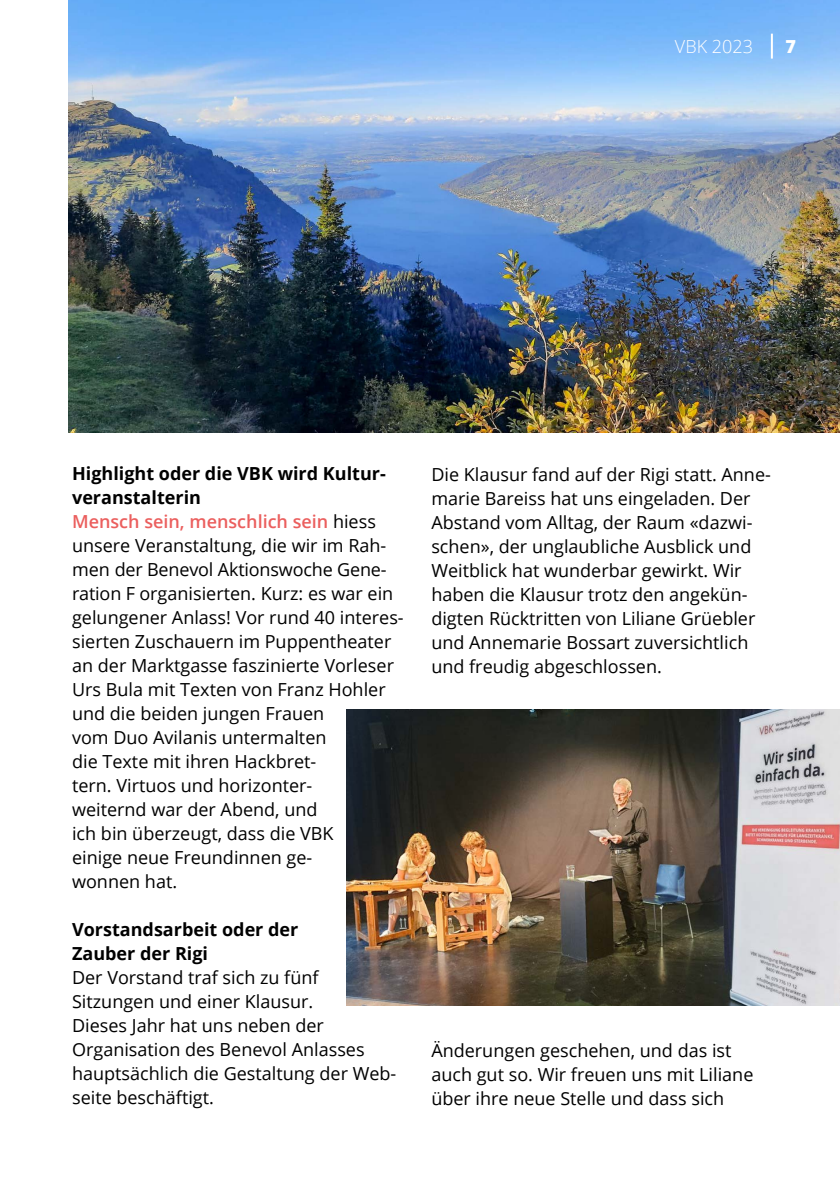
<style>
.page{position:relative;width:840px;height:1191px;background:#fff}
.page>*{position:absolute;margin:0;border:0;box-sizing:border-box;transform-origin:0 0}
.t1{font:18px/24px "Open Sans";color:#000}
.t2{font:700 18px/24px "Open Sans";color:#000}
.t3{font:300 18px "Open Sans";color:#fff}
.t4{font:800 18px "Open Sans";color:#fff}
.s1{font-weight:700}
.s2{font-weight:600;color:#eb5f5e}
</style>
<div class="page">
<img style="left:346px;top:709px;width:493px;height:296px">
<img style="left:68px;top:0;width:771px;height:432px">
<hr style="left:770px;top:34px;width:2px;height:25px;background:#fff">
<p class="t3" style="left:674px;top:35px;width:79px">VBK 2023</p>
<p class="t4" style="left:785px;top:33px;width:12px">7</p>
<p class="t1" style="left:72px;top:461px;width:333px"><span class="s1">Highlight oder die VBK wird Kultur&shy;veranstalterin<br></span><span class="s2">Mensch sein, menschlich sein</span> hiess unsere Veranstaltung, die wir im Rah&shy;men der Benevol Aktionswoche Gene&shy;ration F organisierten. Kurz: es war ein gelungener Anlass! Vor rund 40 interes&shy;sierten Zuschauern im Puppentheater an der Marktgasse faszinierte Vorleser<br>Urs Bula mit Texten von Franz Hohler und die beiden jungen Frauen<br>vom Duo Avilanis untermalten<br>die Texte mit ihren Hackbret-<br>tern. Virtuos und horizonter-<br>weiternd war der Abend, und<br>ich bin überzeugt, dass die VBK<br>einige neue Freundinnen ge-<br>wonnen hat.</p>
<p class="t2" style="left:72px;top:917px;width:228px">Vorstandsarbeit oder der<br>Zauber der Rigi</p>
<p class="t1" style="left:72px;top:965px;width:325px">Der Vorstand traf sich zu fünf<br>Sitzungen und einer Klausur.<br>Dieses Jahr hat uns neben der<br>Organisation des Benevol Anlasses hauptsächlich die Gestaltung der Web&shy;seite beschäftigt.</p>
<p class="t1" style="left:431px;top:462px;width:341px">Die Klausur fand auf der Rigi statt. Anne&shy;marie Bareiss hat uns eingeladen. Der Abstand vom Alltag, der Raum «dazwi&shy;schen», der unglaubliche Ausblick und Weitblick hat wunderbar gewirkt. Wir haben die Klausur trotz den angekün&shy;digten Rücktritten von Liliane Grüebler und Annemarie Bossart zuversichtlich und freudig abgeschlossen.</p>
<p class="t1" style="left:431px;top:1038px;width:323px">Änderungen geschehen, und das ist auch gut so. Wir freuen uns mit Liliane über ihre neue Stelle und dass sich</p>
</div>
